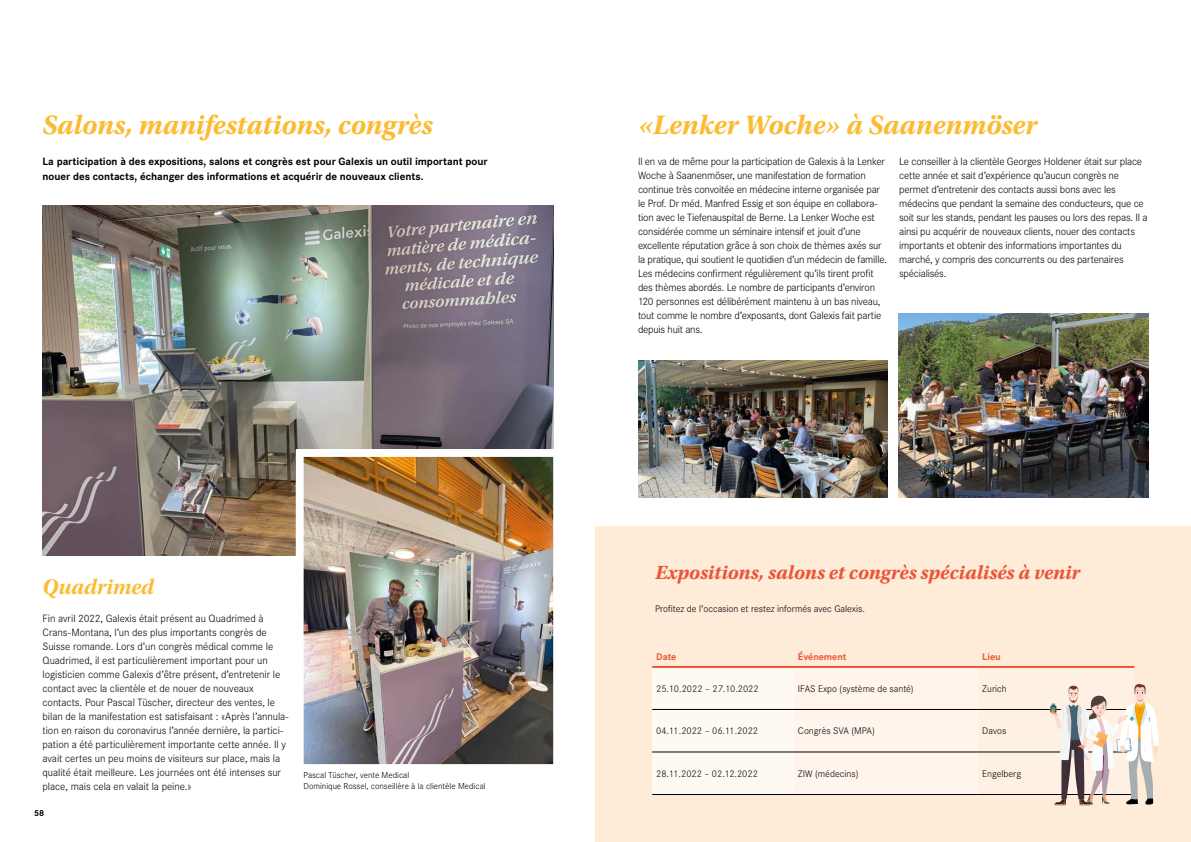
<style>
.page{position:relative;width:1191px;height:842px;background:#fff}
.page>*{position:absolute;margin:0;border:0;box-sizing:border-box;transform-origin:0 0}
.t1{font:italic 700 28px "Utopia Std";color:#fbbc33}
.t2{font:22px "Utopia Std Bold Subh It";letter-spacing:.005em;color:#fbbc33}
.t3{font:italic 700 20px "Utopia Std";color:#ea5539}
.t4{font:300 11px/14px "Corporate S";letter-spacing:-.015em;color:#000}
.t5{font:700 11px/15px "Corporate S";letter-spacing:-.005em;color:#000}
.t6{font:300 10px "Corporate S";color:#000}
.t7{font:700 10px "Corporate S";color:#ea5539}
.t8{font:300 9px "Corporate S";color:#000}
.t9{font:700 9px "Corporate S";color:#000}
</style>
<div class="page">
<img style="left:43px;top:206px;width:510px;height:350px">
<img style="left:292px;top:445px;width:262px;height:320px">
<img style="left:899px;top:313px;width:249px;height:184px">
<div style="left:595px;top:526px;width:596px;height:316px;background:#feebd8"></div>
<hr style="left:652px;top:666px;width:142px;height:2px;background:#ea5539">
<hr style="left:794px;top:666px;width:184px;height:2px;background:#ea5539">
<hr style="left:978px;top:666px;width:156px;height:2px;background:#ea5539">
<svg style="left:652px;top:667px;width:507px;height:138px"></svg>
<img style="left:638px;top:360px;width:249px;height:137px">
<h1 class="t1" style="left:638px;top:108px;width:401px">«Lenker Woche» à Saanenmöser</h1>
<p class="t4" style="left:899px;top:155px;width:250px">Le conseiller à la clientèle Georges Holdener était sur place cette année et sait d’expérience qu’aucun congrès ne permet d’entretenir des contacts aussi bons avec les médecins que pendant la semaine des conducteurs, que ce soit sur les stands, pendant les pauses ou lors des repas. Il a ainsi pu acquérir de nouveaux clients, nouer des contacts importants et obtenir des informations importantes du marché, y compris des concurrents ou des partenaires spécialisés.</p>
<h1 class="t1" style="left:43px;top:108px;width:391px">Salons, manifestations, congrès</h1>
<p class="t5" style="left:43px;top:154px;width:446px">La participation à des expositions, salons et congrès est pour Galexis un outil important pour nouer des contacts, échanger des informations et acquérir de nouveaux clients.</p>
<p class="t4" style="left:638px;top:155px;width:251px">Il en va de même pour la participation de Galexis à la Lenker Woche à Saanenmöser, une manifestation de formation continue très convoitée en médecine interne organisée par le Prof. Dr méd. Manfred Essig et son équipe en collabora&shy;tion avec le Tiefenauspital de Berne. La Lenker Woche est considérée comme un séminaire intensif et jouit d’une excellente réputation grâce à son choix de thèmes axés sur la pratique, qui soutient le quotidien d’un médecin de famille.<br>Les médecins confirment régulièrement qu’ils tirent profit des thèmes abordés. Le nombre de participants d’environ 120 personnes est délibérément maintenu à un bas niveau, tout comme le nombre d’exposants, dont Galexis fait partie depuis huit ans.</p>
<h2 class="t2" style="left:43px;top:574px;width:113px">Quadrimed</h2>
<p class="t4" style="left:43px;top:611px;width:248px">Fin avril 2022, Galexis était présent au Quadrimed à Crans-Montana, l’un des plus importants congrès de Suisse romande. Lors d’un congrès médical comme le Quadrimed, il est particulièrement important pour un logisticien comme Galexis d’être présent, d’entretenir le contact avec la clientèle et de nouer de nouveaux contacts. Pour Pascal Tüscher, directeur des ventes, le bilan de la manifestation est satisfaisant : «Après l’annula&shy;tion en raison du coronavirus l’année dernière, la partici&shy;pation a été particulièrement importante cette année. Il y avait certes un peu moins de visiteurs sur place, mais la qualité était meilleure. Les journées ont été intenses sur place, mais cela en valait la peine.»</p>
<p class="t9" style="left:34px;top:808px;width:12px">58</p>
<h3 class="t3" style="left:655px;top:561px;width:426px">Expositions, salons et congrès spécialisés à venir</h3>
<p class="t6" style="left:655px;top:603px;width:211px">Profitez de l’occasion et restez informés avec Galexis.</p>
<p class="t7" style="left:656px;top:651px;width:22px">Date</p>
<p class="t7" style="left:798px;top:651px;width:50px">Événement</p>
<p class="t7" style="left:982px;top:651px;width:20px">Lieu</p>
<p class="t6" style="left:656px;top:683px;width:104px">25.10.2022 – 27.10.2022</p>
<p class="t6" style="left:798px;top:683px;width:117px">IFAS Expo (système de santé)</p>
<p class="t6" style="left:982px;top:683px;width:26px">Zurich</p>
<p class="t6" style="left:656px;top:725px;width:103px">04.11.2022 – 06.11.2022</p>
<p class="t6" style="left:798px;top:725px;width:78px">Congrès SVA (MPA)</p>
<p class="t6" style="left:982px;top:725px;width:25px">Davos</p>
<p class="t8" style="left:303px;top:770px;width:107px">Pascal Tüscher, vente Medical</p>
<p class="t6" style="left:656px;top:768px;width:103px">28.11.2022 – 02.12.2022</p>
<p class="t6" style="left:798px;top:768px;width:62px">ZIW (médecins)</p>
<p class="t6" style="left:982px;top:768px;width:40px">Engelberg</p>
<p class="t8" style="left:303px;top:781px;width:184px">Dominique Rossel, conseillère à la clientèle Medical</p>
</div>
